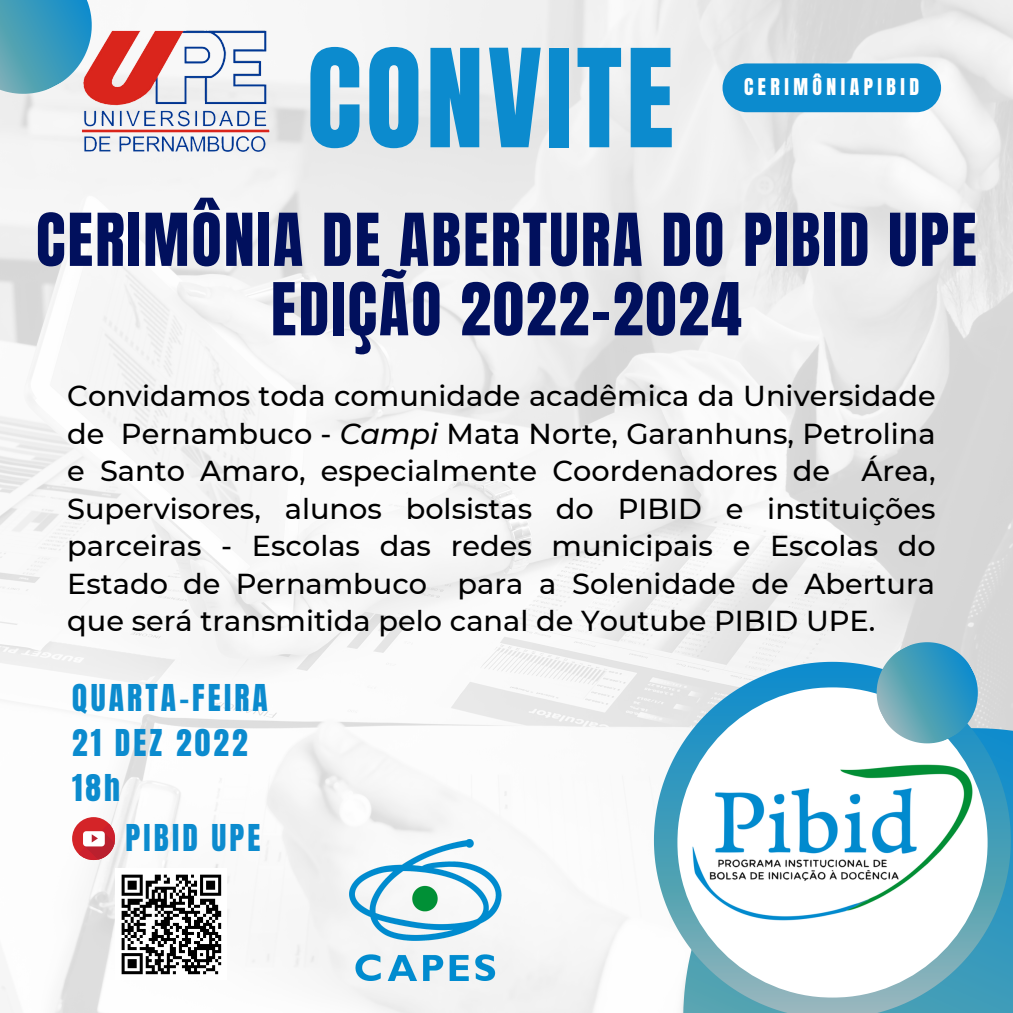
<style>
.page{position:relative;width:1013px;height:1013px;background:#fff}
.page>*{position:absolute;margin:0;border:0;box-sizing:border-box;transform-origin:0 0}
.t1{font:115.75px "Anton";letter-spacing:.035em;color:#0c8bce}
.t2{font:62px/69.4px "Anton";letter-spacing:.035em;color:#01105d;text-align:center}
.t3{font:31.38px/45px "Anton";letter-spacing:.1em;color:#0c8bce}
.t4{font:500 28.75px/37.5px "Montserrat";color:#000;text-align:justify}
.t5{font:19.75px "Anton";letter-spacing:.225em;color:#fff}
.s1{font-style:italic}
</style>
<div class="page">
<img style="left:0;top:0;width:1012px;height:1012px">
<svg style="left:591px;top:636px;width:421px;height:376px"></svg>
<svg style="left:654px;top:662px;width:356px;height:350px"></svg>
<img style="left:677px;top:687px;width:310px;height:310px;border-radius:50%">
<svg style="left:859px;top:624px;width:136px;height:137px"></svg>
<div style="left:722px;top:63px;width:219px;height:49px;background:#0c8bce;border-radius:24px"></div>
<svg style="left:0;top:0;width:116px;height:118px"></svg>
<img style="left:63px;top:25px;width:226px;height:132px">
<div style="left:72px;top:817px;width:43px;height:43px;background:#d42428;border-radius:50%"></div>
<svg style="left:78px;top:823px;width:39px;height:39px"></svg>
<img style="left:350px;top:839px;width:152px;height:141px">
<div style="left:116px;top:868px;width:111px;height:112px;background:#fff"></div>
<svg style="left:121px;top:874px;width:101px;height:101px"></svg>
<h1 class="t1" style="left:307px;top:15px;width:368px">CONVITE</h1>
<p class="t5" style="left:744px;top:72px;width:176px">CERIMÔNIAPIBID</p>
<h2 class="t2" style="left:36px;top:206px;width:942px">CERIMÔNIA DE ABERTURA DO PIBID UPE<br>EDIÇÃO 2022-2024</h2>
<p class="t4" style="left:67px;top:377px;width:870px">Convidamos toda comunidade acadêmica da Universidade de Pernambuco - <span class="s1">Campi</span> Mata Norte, Garanhuns, Petrolina e Santo Amaro, especialmente Coordenadores de Área, Supervisores, alunos bolsistas do PIBID e instituições parceiras - Escolas das redes municipais e Escolas do Estado de Pernambuco para a Solenidade de Abertura que será transmitida pelo canal de Youtube PIBID UPE.</p>
<p class="t3" style="left:72px;top:675px;width:197px">QUARTA-FEIRA<br>21 DEZ 2022<br>18h</p>
<p class="t3" style="left:126px;top:815px;width:136px">PIBID UPE</p>
</div>
